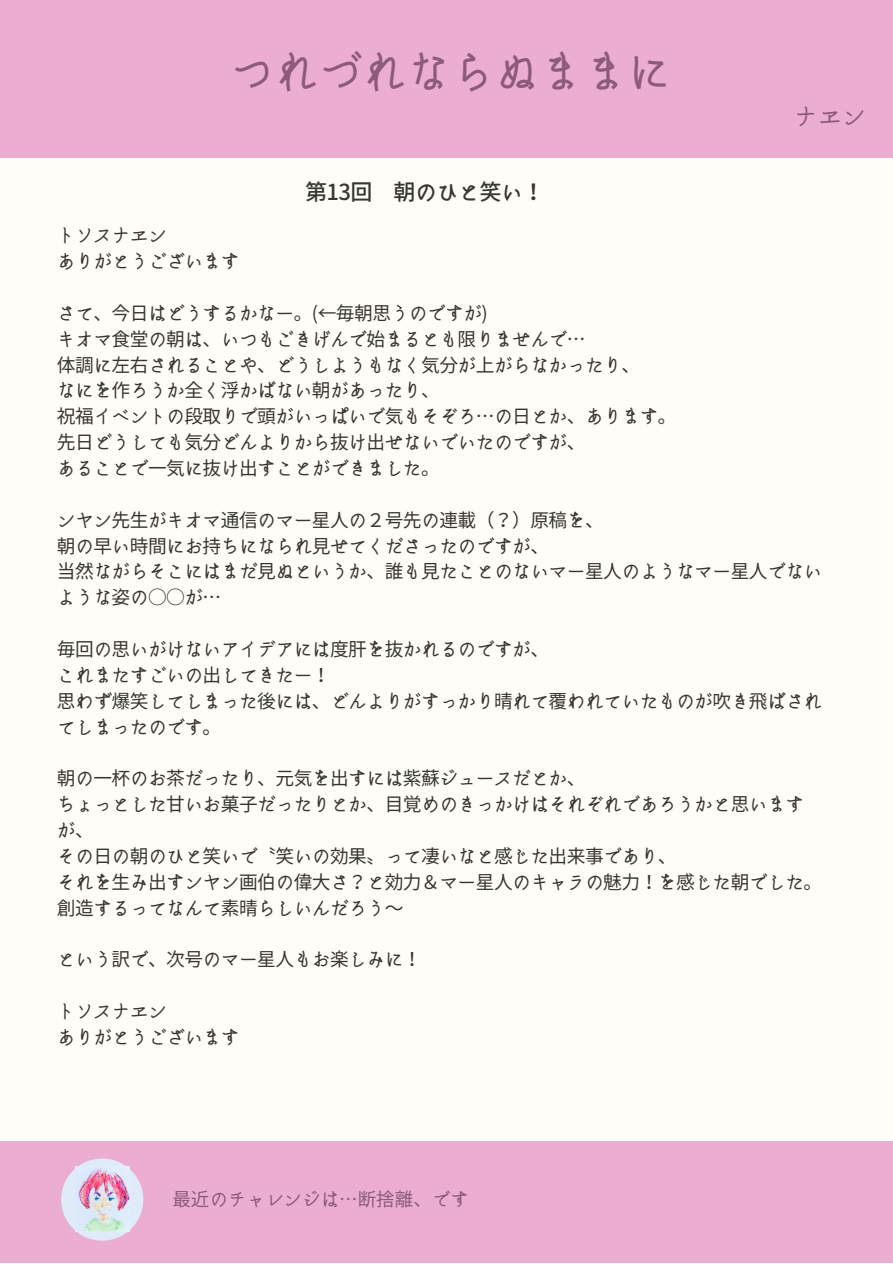
<style>
.page{position:relative;width:893px;height:1264px;background:#fff}
.page>*{position:absolute;margin:0;border:0;box-sizing:border-box;transform-origin:0 0}
.t1{font:44.1px "irohakaku C";color:#8d5a7b}
.t2{font:23.7px "irohakaku C";color:#8d5a7b}
.t3{font:500 22.05px "irohakaku C";letter-spacing:-.03em;color:#363633}
.t4{font:18.75px/25.8px "irohakaku C";letter-spacing:-.03em;color:#363633}
.t5{font:18.6px "irohakaku C";color:#8d5a7b}
</style>
<div class="page">
<div style="left:0;top:0;width:892px;height:1262px;background:#ebaed1"></div>
<div style="left:0;top:158px;width:892px;height:983px;background:#fffdf8"></div>
<svg style="left:61px;top:1158px;width:82px;height:82px"></svg>
<img style="left:75px;top:1166px;width:54px;height:65px">
<p class="t1" style="left:230px;top:41px;width:443px">つれづれならぬままに</p>
<p class="t3" style="left:305px;top:177px;width:241px">第13回 朝のひと笑い！</p>
<p class="t2" style="left:793px;top:99px;width:73px">ナヱン</p>
<p class="t4" style="left:57px;top:222px;width:111px">トソスナヱン</p>
<p class="t4" style="left:57px;top:248px;width:184px">ありがとうございます</p>
<p class="t4" style="left:57px;top:300px;width:432px">さて、今日はどうするかなー。(←毎朝思うのですが)</p>
<p class="t4" style="left:57px;top:326px;width:530px">キオマ食堂の朝は、いつもごきげんで始まるとも限りませんで…</p>
<p class="t4" style="left:57px;top:351px;width:584px">体調に左右されることや、どうしようもなく気分が上がらなかったり、</p>
<p class="t4" style="left:57px;top:377px;width:384px">なにを作ろうか全く浮かばない朝があったり、</p>
<p class="t4" style="left:57px;top:403px;width:621px">祝福イベントの段取りで頭がいっぱいで気もそぞろ…の日とか、あります。</p>
<p class="t4" style="left:57px;top:429px;width:530px">先日どうしても気分どんよりから抜け出せないでいたのですが、</p>
<p class="t4" style="left:57px;top:455px;width:384px">あることで一気に抜け出すことができました。</p>
<p class="t4" style="left:57px;top:507px;width:548px">ンヤン先生がキオマ通信のマー星人の２号先の連載（？）原稿を、</p>
<p class="t4" style="left:57px;top:532px;width:493px">朝の早い時間にお持ちになられ見せてくださったのですが、</p>
<p class="t4" style="left:57px;top:558px;width:766px">当然ながらそこにはまだ見ぬというか、誰も見たことのないマー星人のようなマー星人でないような姿の○○が…</p>
<p class="t4" style="left:57px;top:636px;width:493px">毎回の思いがけないアイデアには度肝を抜かれるのですが、</p>
<p class="t4" style="left:57px;top:662px;width:275px">これまたすごいの出してきたー！</p>
<p class="t4" style="left:57px;top:687px;width:766px">思わず爆笑してしまった後には、どんよりがすっかり晴れて覆われていたものが吹き飛ばされてしまったのです。</p>
<p class="t4" style="left:57px;top:765px;width:530px">朝の一杯のお茶だったり、元気を出すには紫蘇ジュースだとか、</p>
<p class="t4" style="left:57px;top:791px;width:748px">ちょっとした甘いお菓子だったりとか、目覚めのきっかけはそれぞれであろうかと思いますが、</p>
<p class="t4" style="left:57px;top:843px;width:621px">その日の朝のひと笑いで〝笑いの効果〟って凄いなと感じた出来事であり、</p>
<p class="t4" style="left:57px;top:868px;width:766px">それを生み出すンヤン画伯の偉大さ？と効力＆マー星人のキャラの魅力！を感じた朝でした。</p>
<p class="t4" style="left:57px;top:894px;width:348px">創造するってなんて素晴らしいんだろう～</p>
<p class="t4" style="left:57px;top:946px;width:366px">という訳で、次号のマー星人もお楽しみに！</p>
<p class="t4" style="left:57px;top:998px;width:111px">トソスナヱン</p>
<p class="t4" style="left:57px;top:1024px;width:184px">ありがとうございます</p>
<p class="t5" style="left:172px;top:1185px;width:298px">最近のチャレンジは…断捨離、です</p>
</div>
